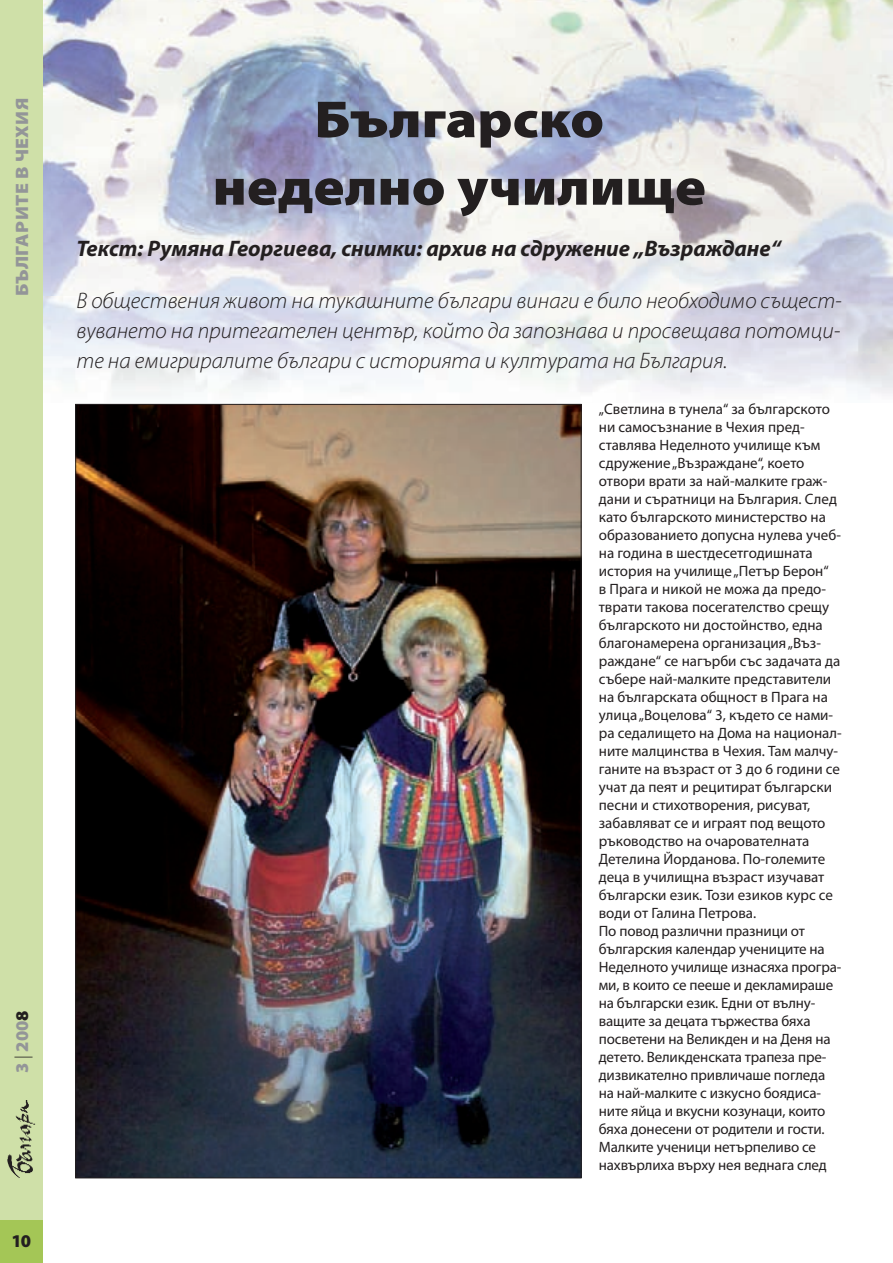
<style>
.page{position:relative;width:893px;height:1263px;background:#fff}
.page>*{position:absolute;margin:0;border:0;box-sizing:border-box;transform-origin:0 0}
.t1{font:900 52.5px/67.5px "Myriad Pro";color:#231f20;text-align:center;scale:1.1 1}
.t2{font:italic 300 22.5px/30px "Myriad Pro";color:#231f20;text-align:justify}
.t3{font:italic 700 22.5px "Myriad Pro";color:#231f20}
.t4{font:900 18px "Myriad Pro";letter-spacing:.02em;color:#939598;scale:1.1 1}
.t5{font:900 18px "Myriad Pro";letter-spacing:.02em;color:#939598}
.t6{font:900 18px "Myriad Pro";color:#231f20}
.t7{font:15px/18px "Myriad Pro";color:#231f20}
.s1{font-weight:300;color:#231f20}
.s2{color:#231f20}
</style>
<div class="page">
<img style="left:43px;top:0;width:850px;height:396px">
<img style="left:77px;top:406px;width:502px;height:770px">
<div style="left:0;top:0;width:43px;height:1263px;background:#cfe0a8"></div>
<div style="left:0;top:1220px;width:43px;height:43px;background:#a4c656"></div>
<img style="left:7px;top:1100px;width:29px;height:78px">
<p class="t4" style="left:15px;top:296px;width:182px;rotate:-90deg">БЪЛГАРИТЕ В ЧЕХИЯ</p>
<p class="t5" style="left:15px;top:1073px;width:64px;rotate:-90deg">3 <span class="s1">|</span> 200<span class="s2">8</span></p>
<p class="t6" style="left:12px;top:1234px;width:21px">10</p>
<h1 class="t1" style="left:213px;top:90px;width:450px">Българско неделно училище</h1>
<h2 class="t3" style="left:77px;top:240px;width:706px">Текст: Румяна Георгиева, снимки: архив на сдружение „Възраждане“</h2>
<h2 class="t2" style="left:77px;top:287px;width:767px">В обществения живот на тукашните българи винаги е било необходимо същест&shy;вуването на притегателен център, който да запознава и просвещава потомци&shy;те на емигриралите българи с историята и културата на България.</h2>
<p class="t7" style="left:599px;top:401px;width:244px">„Светлина в тунела“ за българското ни самосъзнание в Чехия пред&shy;ставлява Неделното училище към сдружение „Възраждане“, което отвори врати за най-малките граж&shy;дани и съратници на България. След като българското министерство на образованието допусна нулева учеб&shy;на година в шестдесетгодишната история на училище „Петър Берон“<br>в Прага и никой не можа да предо&shy;тврати такова посегателство срещу българското ни достойнство, една благонамерена организация „Въз&shy;раждане“ се нагърби със задачата да събере най-малките представители на българската общност в Прага на улица „Воцелова“ 3, където се нами&shy;ра седалището на Дома на национал&shy;ните малцинства в Чехия. Там малчу&shy;ганите на възраст от 3 до 6 години се учат да пеят и рецитират български песни и стихотворения, рисуват, забавляват се и играят под вещото ръководство на очарователната Детелина Йорданова. По-големите деца в училищна възраст изучават български език. Този езиков курс се води от Галина Петрова.<br>По повод различни празници от българския календар учениците на Неделното училище изнасяха програ&shy;ми, в които се пееше и декламираше на български език. Едни от вълну&shy;ващите за децата тържества бяха посветени на Великден и на Деня на детето. Великденската трапеза пре&shy;дизвикателно привличаше погледа на най-малките с изкусно боядиса&shy;ните яйца и вкусни козунаци, които бяха донесени от родители и гости.<br>Малките ученици нетърпеливо се нахвърлиха върху нея веднага след</p>
</div>
